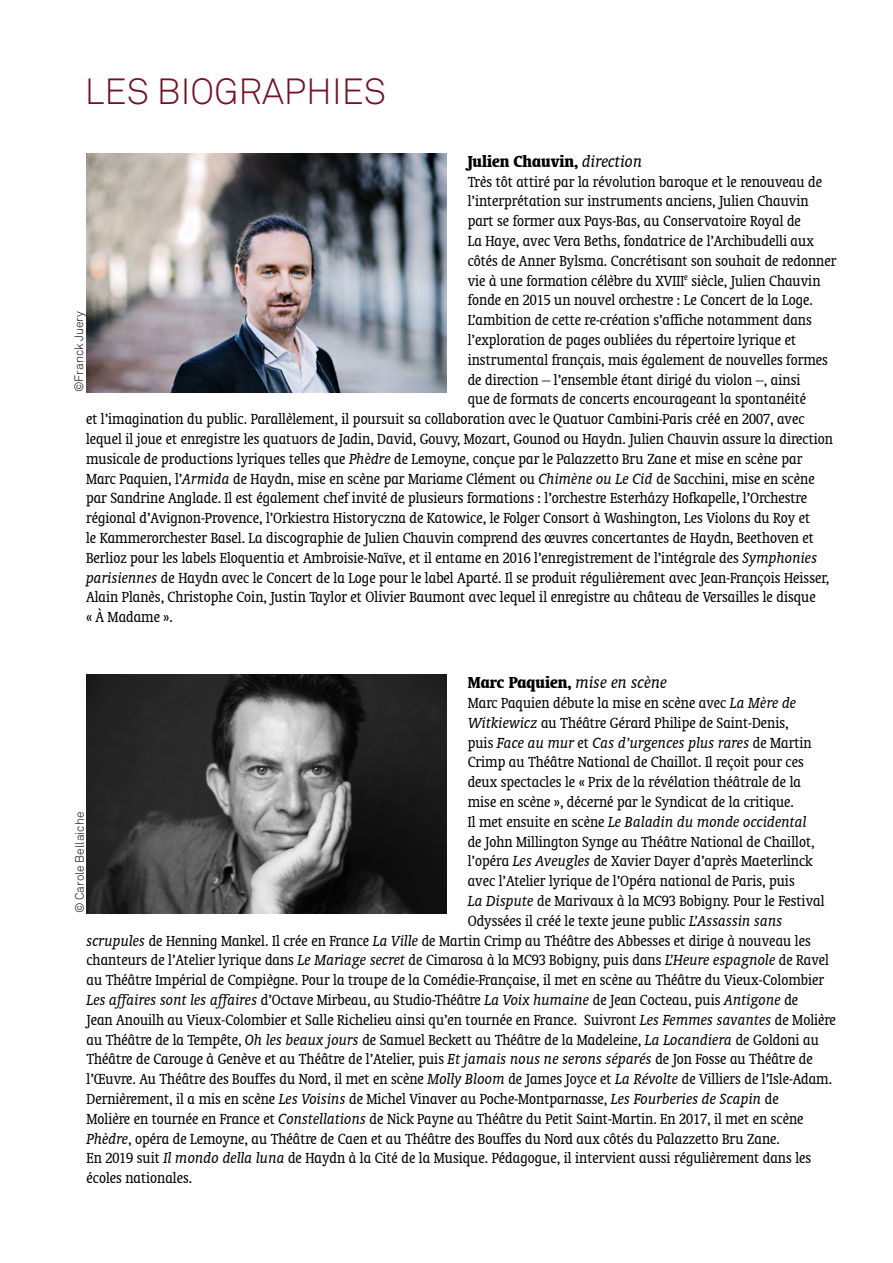
<style>
.page{position:relative;width:893px;height:1263px;background:#fff}
.page>*{position:absolute;margin:0;border:0;box-sizing:border-box;transform-origin:0 0}
.t1{font:300 36px "Akkurat";color:#750f23}
.t2{font:700 condensed 18px "Oranda BT";color:#000}
.t3{font:condensed 16.5px "Oranda BT";color:#000}
.t4{font:italic 16.5px "Oranda BT";color:#000}
.t5{font:300 12px "Akkurat";color:#000}
.s1{font-weight:400;font-style:italic;font-stretch:normal}
.s2{font-style:italic;font-stretch:normal}
.s3{font-style:normal;font-stretch:condensed}
</style>
<div class="page">
<img style="left:86px;top:153px;width:360px;height:239px">
<img style="left:86px;top:674px;width:360px;height:239px">
<h1 class="t1" style="left:85px;top:70px;width:303px">LES BIOGRAPHIES</h1>
<p class="t2" style="left:468px;top:150px;width:176px">Julien Chauvin, <span class="s1">direction</span></p>
<p class="t3" style="left:468px;top:172px;width:356px">Très tôt attiré par la révolution baroque et le renouveau de</p>
<p class="t3" style="left:468px;top:192px;width:342px">l’interprétation sur instruments anciens, Julien Chauvin</p>
<p class="t3" style="left:468px;top:212px;width:335px">part se former aux Pays-Bas, au Conservatoire Royal de</p>
<p class="t3" style="left:468px;top:231px;width:348px">La Haye, avec Vera Beths, fondatrice de l’Archibudelli aux</p>
<p class="t3" style="left:468px;top:251px;width:370px">côtés de Anner Bylsma. Concrétisant son souhait de redonner</p>
<p class="t3" style="left:468px;top:271px;width:354px">vie à une formation célèbre du XVIII<sup>e</sup> siècle, Julien Chauvin</p>
<p class="t3" style="left:468px;top:291px;width:347px">fonde en 2015 un nouvel orchestre : Le Concert de la Loge.</p>
<p class="t3" style="left:468px;top:311px;width:346px">L’ambition de cette re-création s’affiche notamment dans</p>
<p class="t3" style="left:468px;top:330px;width:330px">l’exploration de pages oubliées du répertoire lyrique et</p>
<p class="t3" style="left:468px;top:350px;width:362px">instrumental français, mais également de nouvelles formes</p>
<p class="t3" style="left:468px;top:370px;width:334px">de direction – l’ensemble étant dirigé du violon –, ainsi</p>
<p class="t3" style="left:468px;top:390px;width:340px">que de formats de concerts encourageant la spontanéité</p>
<p class="t3" style="left:86px;top:410px;width:720px">et l’imagination du public. Parallèlement, il poursuit sa collaboration avec le Quatuor Cambini-Paris créé en 2007, avec</p>
<p class="t3" style="left:86px;top:429px;width:748px">lequel il joue et enregistre les quatuors de Jadin, David, Gouvy, Mozart, Gounod ou Haydn. Julien Chauvin assure la direction</p>
<p class="t3" style="left:86px;top:449px;width:718px">musicale de productions lyriques telles que <span class="s2">Phèdre</span> de Lemoyne, conçue par le Palazzetto Bru Zane et mise en scène par</p>
<p class="t3" style="left:86px;top:469px;width:730px">Marc Paquien, l’<span class="s2">Armida</span> de Haydn, mise en scène par Mariame Clément ou <span class="s2">Chimène ou Le Cid</span> de Sacchini, mise en scène</p>
<p class="t3" style="left:86px;top:489px;width:722px">par Sandrine Anglade. Il est également chef invité de plusieurs formations : l’orchestre Esterházy Hofkapelle, l’Orchestre</p>
<p class="t3" style="left:86px;top:509px;width:726px">régional d’Avignon-Provence, l’Orkiestra Historyczna de Katowice, le Folger Consort à Washington, Les Violons du Roy et</p>
<p class="t3" style="left:86px;top:528px;width:729px">le Kammerorchester Basel. La discographie de Julien Chauvin comprend des œuvres concertantes de Haydn, Beethoven et</p>
<p class="t3" style="left:86px;top:548px;width:733px">Berlioz pour les labels Eloquentia et Ambroisie-Naïve, et il entame en 2016 l’enregistrement de l’intégrale des <span class="s2">Symphonies</span></p>
<p class="t3" style="left:86px;top:568px;width:745px"><span class="s2">parisiennes</span> de Haydn avec le Concert de la Loge pour le label Aparté. Il se produit régulièrement avec Jean-François Heisser,</p>
<p class="t3" style="left:86px;top:588px;width:731px">Alain Planès, Christophe Coin, Justin Taylor et Olivier Baumont avec lequel il enregistre au château de Versailles le disque</p>
<p class="t3" style="left:86px;top:608px;width:88px">« À Madame ».</p>
<p class="t5" style="left:72px;top:392px;width:82px;rotate:-90deg">©Franck Juery</p>
<p class="t2" style="left:468px;top:672px;width:201px">Marc Paquien, <span class="s1">mise en scène</span></p>
<p class="t3" style="left:468px;top:693px;width:330px">Marc Paquien débute la mise en scène avec <span class="s2">La Mère de</span></p>
<p class="t3" style="left:468px;top:713px;width:322px"><span class="s2">Witkiewicz</span> au Théâtre Gérard Philipe de Saint-Denis,</p>
<p class="t4" style="left:468px;top:733px;width:345px"><span class="s3">puis</span> Face au mur <span class="s3">et</span> Cas d’urgences plus rares <span class="s3">de Martin</span></p>
<p class="t3" style="left:468px;top:753px;width:337px">Crimp au Théâtre National de Chaillot. Il reçoit pour ces</p>
<p class="t3" style="left:468px;top:773px;width:335px">deux spectacles le « Prix de la révélation théâtrale de la</p>
<p class="t3" style="left:468px;top:792px;width:328px">mise en scène », décerné par le Syndicat de la critique.</p>
<p class="t4" style="left:468px;top:812px;width:340px"><span class="s3">Il met ensuite en scène</span> Le Baladin du monde occidental</p>
<p class="t3" style="left:468px;top:832px;width:348px">de John Millington Synge au Théâtre National de Chaillot,</p>
<p class="t3" style="left:468px;top:852px;width:346px">l’opéra <span class="s2">Les Aveugles</span> de Xavier Dayer d’après Maeterlinck</p>
<p class="t3" style="left:468px;top:872px;width:328px">avec l’Atelier lyrique de l’Opéra national de Paris, puis</p>
<p class="t3" style="left:468px;top:891px;width:358px"><span class="s2">La Dispute</span> de Marivaux à la MC93 Bobigny. Pour le Festival</p>
<p class="t3" style="left:468px;top:911px;width:316px">Odyssées il créé le texte jeune public <span class="s2">L’Assassin sans</span></p>
<p class="t3" style="left:86px;top:931px;width:726px"><span class="s2">scrupules</span> de Henning Mankel. Il crée en France <span class="s2">La Ville</span> de Martin Crimp au Théâtre des Abbesses et dirige à nouveau les</p>
<p class="t3" style="left:86px;top:951px;width:744px">chanteurs de l’Atelier lyrique dans <span class="s2">Le Mariage secret</span> de Cimarosa à la MC93 Bobigny, puis dans <span class="s2">L’Heure espagnole</span> de Ravel</p>
<p class="t3" style="left:86px;top:971px;width:739px">au Théâtre Impérial de Compiègne. Pour la troupe de la Comédie-Française, il met en scène au Théâtre du Vieux-Colombier</p>
<p class="t3" style="left:86px;top:990px;width:713px"><span class="s2">Les affaires sont les affaires</span> d’Octave Mirbeau, au Studio-Théâtre <span class="s2">La Voix humaine</span> de Jean Cocteau, puis <span class="s2">Antigone</span> de</p>
<p class="t3" style="left:86px;top:1010px;width:751px">Jean Anouilh au Vieux-Colombier et Salle Richelieu ainsi qu’en tournée en France. Suivront <span class="s2">Les Femmes savantes</span> de Molière</p>
<p class="t3" style="left:86px;top:1030px;width:734px">au Théâtre de la Tempête, <span class="s2">Oh les beaux jours</span> de Samuel Beckett au Théâtre de la Madeleine, <span class="s2">La Locandiera</span> de Goldoni au</p>
<p class="t3" style="left:86px;top:1050px;width:728px">Théâtre de Carouge à Genève et au Théâtre de l’Atelier, puis <span class="s2">Et jamais nous ne serons séparés</span> de Jon Fosse au Théâtre de</p>
<p class="t3" style="left:86px;top:1070px;width:747px">l’Œuvre. Au Théâtre des Bouffes du Nord, il met en scène <span class="s2">Molly Bloom</span> de James Joyce et <span class="s2">La Révolte</span> de Villiers de l’Isle-Adam.</p>
<p class="t3" style="left:86px;top:1089px;width:694px">Dernièrement, il a mis en scène <span class="s2">Les Voisins</span> de Michel Vinaver au Poche-Montparnasse, <span class="s2">Les Fourberies de Scapin</span> de</p>
<p class="t3" style="left:87px;top:1109px;width:719px">Molière en tournée en France et <span class="s2">Constellations</span> de Nick Payne au Théâtre du Petit Saint-Martin. En 2017, il met en scène</p>
<p class="t3" style="left:87px;top:1129px;width:695px"><span class="s2">Phèdre</span>, opéra de Lemoyne, au Théâtre de Caen et au Théâtre des Bouffes du Nord aux côtés du Palazzetto Bru Zane.</p>
<p class="t3" style="left:87px;top:1149px;width:726px">En 2019 suit <span class="s2">Il mondo della luna</span> de Haydn à la Cité de la Musique. Pédagogue, il intervient aussi régulièrement dans les</p>
<p class="t3" style="left:87px;top:1169px;width:107px">écoles nationales.</p>
<p class="t5" style="left:72px;top:913px;width:103px;rotate:-90deg">© Carole Bellaiche</p>
</div>
